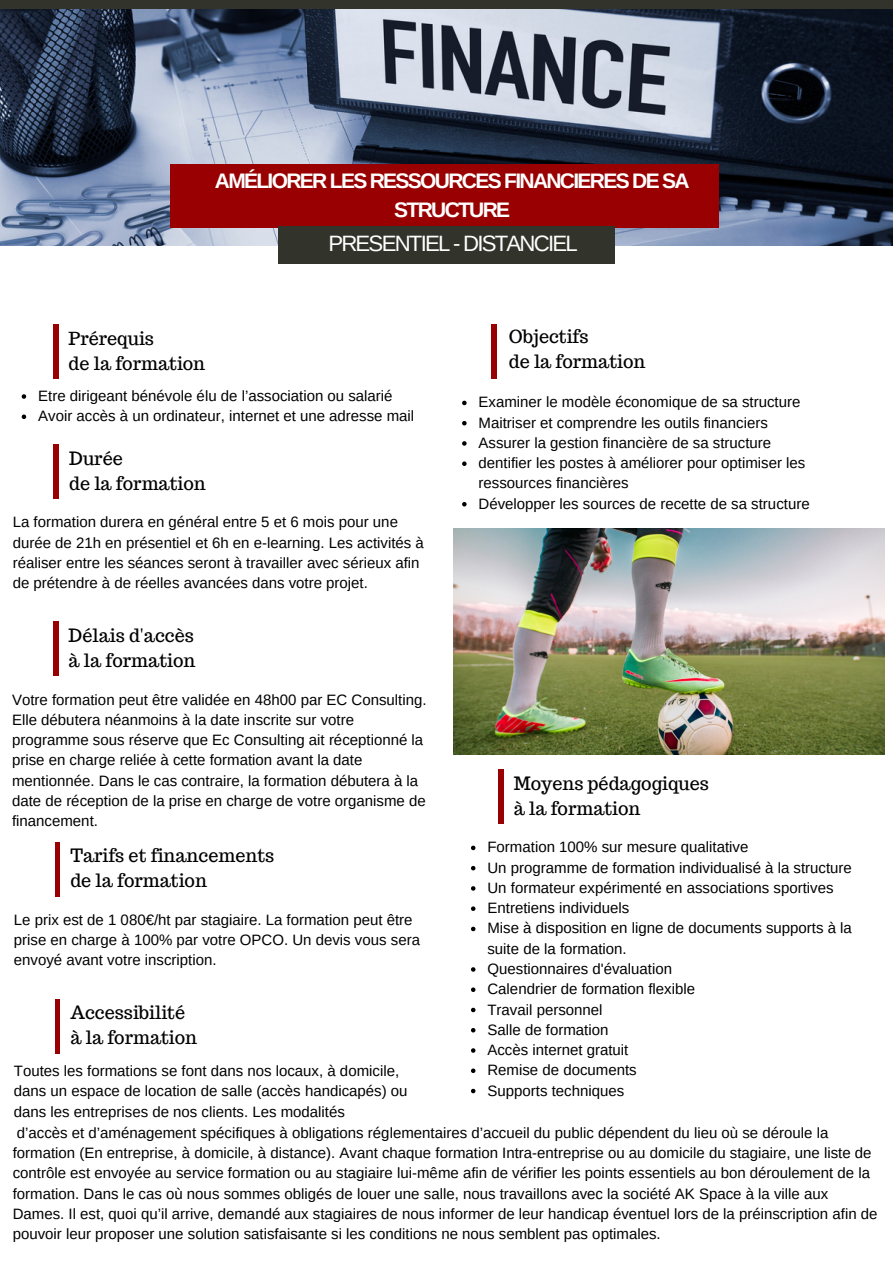
<style>
.page{position:relative;width:893px;height:1264px;background:#fff}
.page>*{position:absolute;margin:0;border:0;box-sizing:border-box;transform-origin:0 0}
.t1{font:22.2px "Arimo";letter-spacing:-.08em;color:#fff}
.t2{font:700 21px/29.2px "Arimo";letter-spacing:-.08em;color:#fff;text-align:center}
.t3{font:18px/24.8px "Trocchi";color:#000}
.t4{font:15px/20.2px "Arimo";color:#000}
</style>
<div class="page">
<div style="left:0;top:0;width:892px;height:10px;background:#32332a"></div>
<img style="left:0;top:10px;width:892px;height:235px">
<div style="left:170px;top:164px;width:549px;height:63px;background:#990001"></div>
<div style="left:53px;top:324px;width:5px;height:55px;background:#990001"></div>
<div style="left:278px;top:227px;width:337px;height:36px;background:#32332a"></div>
<hr style="left:492px;top:324px;width:4px;height:55px;background:#990001">
<div style="left:54px;top:444px;width:5px;height:55px;background:#990001"></div>
<div style="left:53px;top:622px;width:5px;height:54px;background:#990001"></div>
<div style="left:55px;top:842px;width:5px;height:54px;background:#990001"></div>
<div style="left:55px;top:999px;width:5px;height:54px;background:#990001"></div>
<div style="left:498px;top:769px;width:5px;height:54px;background:#990001"></div>
<svg style="left:471px;top:845px;width:4px;height:5px"></svg>
<svg style="left:471px;top:866px;width:4px;height:4px"></svg>
<svg style="left:471px;top:886px;width:4px;height:4px"></svg>
<svg style="left:471px;top:906px;width:4px;height:5px"></svg>
<svg style="left:471px;top:926px;width:4px;height:5px"></svg>
<svg style="left:471px;top:967px;width:4px;height:4px"></svg>
<svg style="left:471px;top:987px;width:4px;height:5px"></svg>
<svg style="left:471px;top:1007px;width:4px;height:5px"></svg>
<svg style="left:471px;top:1028px;width:4px;height:4px"></svg>
<svg style="left:471px;top:1048px;width:4px;height:4px"></svg>
<svg style="left:471px;top:1068px;width:4px;height:5px"></svg>
<svg style="left:471px;top:1088px;width:4px;height:5px"></svg>
<img style="left:453px;top:528px;width:431px;height:226px">
<svg style="left:462px;top:400px;width:4px;height:5px"></svg>
<svg style="left:462px;top:421px;width:4px;height:4px"></svg>
<svg style="left:462px;top:441px;width:4px;height:4px"></svg>
<svg style="left:462px;top:461px;width:4px;height:5px"></svg>
<svg style="left:462px;top:502px;width:4px;height:4px"></svg>
<svg style="left:22px;top:394px;width:4px;height:5px"></svg>
<svg style="left:22px;top:414px;width:4px;height:5px"></svg>
<p class="t2" style="left:215px;top:166px;width:476px">AMÉLIORER LES RESSOURCES FINANCIERES DE SA<br>STRUCTURE</p>
<p class="t1" style="left:328px;top:231px;width:251px">PRESENTIEL - DISTANCIEL</p>
<h1 class="t3" style="left:69px;top:326px;width:138px">Prérequis<br>de la formation</h1>
<p class="t3" style="left:509px;top:324px;width:138px">Objectifs<br>de la formation</p>
<h4 class="t4" style="left:38px;top:386px;width:356px">Etre dirigeant bénévole élu de l’association ou salarié</h4>
<p class="t4" style="left:38px;top:406px;width:377px">Avoir accès à un ordinateur, internet et une adresse mail</p>
<h2 class="t3" style="left:69px;top:446px;width:138px">Durée<br>de la formation</h2>
<p class="t4" style="left:13px;top:512px;width:412px">La formation durera en général entre 5 et 6 mois pour une durée de 21h en présentiel et 6h en e-learning. Les activités à réaliser entre les séances seront à travailler avec sérieux afin de prétendre à de réelles avancées dans votre projet.</p>
<p class="t3" style="left:69px;top:623px;width:128px">Délais d'accès à la formation</p>
<p class="t4" style="left:478px;top:392px;width:323px">Examiner le modèle économique de sa structure</p>
<p class="t4" style="left:478px;top:412px;width:291px">Maitriser et comprendre les outils financiers</p>
<p class="t4" style="left:478px;top:432px;width:294px">Assurer la gestion financière de sa structure</p>
<p class="t4" style="left:478px;top:453px;width:328px">dentifier les postes à améliorer pour optimiser les ressources financières</p>
<p class="t4" style="left:478px;top:493px;width:332px">Développer les sources de recette de sa structure</p>
<p class="t4" style="left:12px;top:689px;width:416px">Votre formation peut être validée en 48h00 par EC Consulting.<br>Elle débutera néanmoins à la date inscrite sur votre programme sous réserve que Ec Consulting ait réceptionné la prise en charge reliée à cette formation avant la date mentionnée. Dans le cas contraire, la formation débutera à la date de réception de la prise en charge de votre organisme de financement.</p>
<p class="t3" style="left:513px;top:771px;width:197px">Moyens pédagogiques à la formation</p>
<p class="t4" style="left:487px;top:837px;width:262px">Formation 100% sur mesure qualitative</p>
<h4 class="t4" style="left:487px;top:857px;width:366px">Un programme de formation individualisé à la structure</h4>
<p class="t4" style="left:487px;top:877px;width:347px">Un formateur expérimenté en associations sportives</p>
<h4 class="t4" style="left:487px;top:897px;width:143px">Entretiens individuels</h4>
<p class="t4" style="left:487px;top:918px;width:366px">Mise à disposition en ligne de documents supports à la suite de la formation.</p>
<p class="t4" style="left:487px;top:958px;width:186px">Questionnaires d'évaluation</p>
<p class="t4" style="left:487px;top:978px;width:209px">Calendrier de formation flexible</p>
<p class="t4" style="left:487px;top:999px;width:117px">Travail personnel</p>
<p class="t4" style="left:487px;top:1019px;width:122px">Salle de formation</p>
<p class="t4" style="left:487px;top:1039px;width:142px">Accès internet gratuit</p>
<p class="t4" style="left:487px;top:1059px;width:151px">Remise de documents</p>
<h4 class="t4" style="left:487px;top:1080px;width:138px">Supports techniques</h4>
<h3 class="t3" style="left:70px;top:843px;width:205px">Tarifs et financements de la formation</h3>
<h4 class="t4" style="left:14px;top:909px;width:407px">Le prix est de 1 080€/ht par stagiaire. La formation peut être prise en charge à 100% par votre OPCO. Un devis vous sera envoyé avant votre inscription.</h4>
<h4 class="t3" style="left:70px;top:1000px;width:128px">Accessibilité à la formation</h4>
<p class="t4" style="left:14px;top:1060px;width:395px">Toutes les formations se font dans nos locaux, à domicile, dans un espace de location de salle (accès handicapés) ou dans les entreprises de nos clients. Les modalités</p>
<p class="t4" style="left:13px;top:1122px;width:866px">d’accès et d’aménagement spécifiques à obligations réglementaires d’accueil du public dépendent du lieu où se déroule la formation (En entreprise, à domicile, à distance). Avant chaque formation Intra-entreprise ou au domicile du stagiaire, une liste de contrôle est envoyée au service formation ou au stagiaire lui-même afin de vérifier les points essentiels au bon déroulement de la formation. Dans le cas où nous sommes obligés de louer une salle, nous travaillons avec la société AK Space à la ville aux Dames. Il est, quoi qu’il arrive, demandé aux stagiaires de nous informer de leur handicap éventuel lors de la préinscription afin de pouvoir leur proposer une solution satisfaisante si les conditions ne nous semblent pas optimales.</p>
</div>
